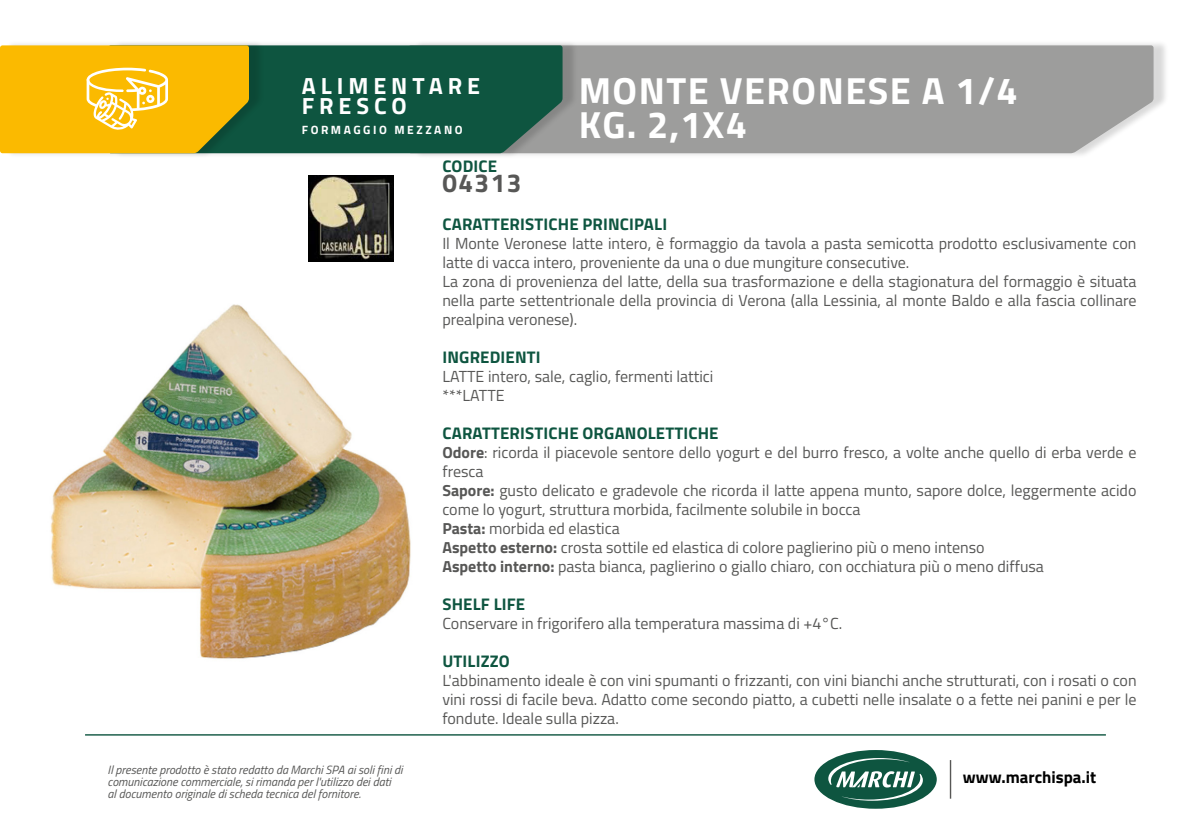
<style>
.page{position:relative;width:1191px;height:840px;background:#fff}
.page>*{position:absolute;margin:0;border:0;box-sizing:border-box;transform-origin:0 0}
.t1{font:700 37.8px/34.2px "Titillium Web";letter-spacing:.04em;color:#fff}
.t2{font:700 26px "Titillium Web";letter-spacing:.06em;color:#575756}
.t3{font:700 23.4px "Titillium Web";letter-spacing:.21em;color:#fff}
.t4{font:700 16.8px "Titillium Web";letter-spacing:.01em;color:#0e5540}
.t5{font:700 16.8px "Titillium Web";color:#000}
.t6{font:16px/19px "Titillium Web";color:#575756}
.t7{font:italic 12px/12px "Titillium Web";color:#575756}
.t8{font:700 12px "Titillium Web";letter-spacing:.21em;color:#fff}
.s1{font-weight:700}
</style>
<div class="page">
<hr style="left:949px;top:759px;width:2px;height:39px;background:#575756">
<div style="left:814px;top:749px;width:122px;height:59px;background:#0e5540;border-radius:50%"></div>
<svg style="left:828px;top:757px;width:95px;height:43px"></svg>
<hr style="left:85px;top:733px;width:1021px;height:2px;background:#0e5540">
<div style="left:413px;top:40px;width:756px;height:119px;background:#000;opacity:.15"></div>
<div style="left:578px;top:45px;width:575px;height:108px;background:#9d9d9c"></div>
<div style="left:113px;top:40px;width:465px;height:119px;background:#000;opacity:.15"></div>
<div style="left:265px;top:45px;width:297px;height:108px;background:#0e5540"></div>
<div style="left:5px;top:40px;width:260px;height:119px;background:#000;opacity:.15"></div>
<svg style="left:0;top:45px;width:249px;height:108px;background:#efb811"></svg>
<img style="left:50px;top:304px;width:361px;height:355px">
<img style="left:308px;top:176px;width:85px;height:85px">
<p class="t3" style="left:302px;top:68px;width:180px">ALIMENTARE</p>
<p class="t3" style="left:302px;top:88px;width:107px">FRESCO</p>
<p class="t8" style="left:302px;top:121px;width:162px">FORMAGGIO MEZZANO</p>
<p class="t1" style="left:578px;top:71px;width:440px">MONTE VERONESE A 1/4<br>KG. 2,1X4</p>
<p class="t7" style="left:108px;top:762px;width:296px">Il presente prodotto è stato redatto da Marchi SPA ai soli fini di comunicazione commerciale, si rimanda per l'utilizzo dei dati<br>al documento originale di scheda tecnica del fornitore.</p>
<p class="t4" style="left:442px;top:153px;width:56px">CODICE</p>
<p class="t2" style="left:442px;top:163px;width:81px">04313</p>
<p class="t4" style="left:442px;top:211px;width:226px">CARATTERISTICHE PRINCIPALI</p>
<p class="t6" style="left:442px;top:233px;width:695px">Il Monte Veronese latte intero, è formaggio da tavola a pasta semicotta prodotto esclusivamente con latte di vacca intero, proveniente da una o due mungiture consecutive.</p>
<p class="t6" style="left:442px;top:271px;width:695px;text-align:justify">La zona di provenienza del latte, della sua trasformazione e della stagionatura del formaggio è situata nella parte settentrionale della provincia di Verona (alla Lessinia, al monte Baldo e alla fascia collinare prealpina veronese).</p>
<p class="t4" style="left:442px;top:344px;width:100px">INGREDIENTI</p>
<p class="t6" style="left:442px;top:366px;width:272px">LATTE intero, sale, caglio, fermenti lattici</p>
<p class="t6" style="left:442px;top:385px;width:64px">***LATTE</p>
<p class="t4" style="left:442px;top:420px;width:278px">CARATTERISTICHE ORGANOLETTICHE</p>
<p class="t6" style="left:442px;top:442px;width:695px"><span class="s1">Odore</span>: ricorda il piacevole sentore dello yogurt e del burro fresco, a volte anche quello di erba verde e fresca</p>
<p class="t6" style="left:442px;top:480px;width:695px"><span class="s1">Sapore:</span> gusto delicato e gradevole che ricorda il latte appena munto, sapore dolce, leggermente acido come lo yogurt, struttura morbida, facilmente solubile in bocca</p>
<p class="t6" style="left:442px;top:518px;width:179px"><span class="s1">Pasta:</span> morbida ed elastica</p>
<p class="t6" style="left:442px;top:537px;width:544px"><span class="s1">Aspetto esterno:</span> crosta sottile ed elastica di colore paglierino più o meno intenso</p>
<p class="t6" style="left:442px;top:556px;width:603px"><span class="s1">Aspetto interno:</span> pasta bianca, paglierino o giallo chiaro, con occhiatura più o meno diffusa</p>
<p class="t4" style="left:442px;top:591px;width:84px">SHELF LIFE</p>
<p class="t6" style="left:442px;top:613px;width:401px">Conservare in frigorifero alla temperatura massima di +4°C.</p>
<p class="t4" style="left:442px;top:648px;width:69px">UTILIZZO</p>
<p class="t6" style="left:442px;top:670px;width:695px;text-align:justify">L'abbinamento ideale è con vini spumanti o frizzanti, con vini bianchi anche strutturati, con i rosati o con vini rossi di facile beva. Adatto come secondo piatto, a cubetti nelle insalate o a fette nei panini e per le fondute. Ideale sulla pizza.</p>
<p class="t5" style="left:963px;top:764px;width:135px">www.marchispa.it</p>
</div>
